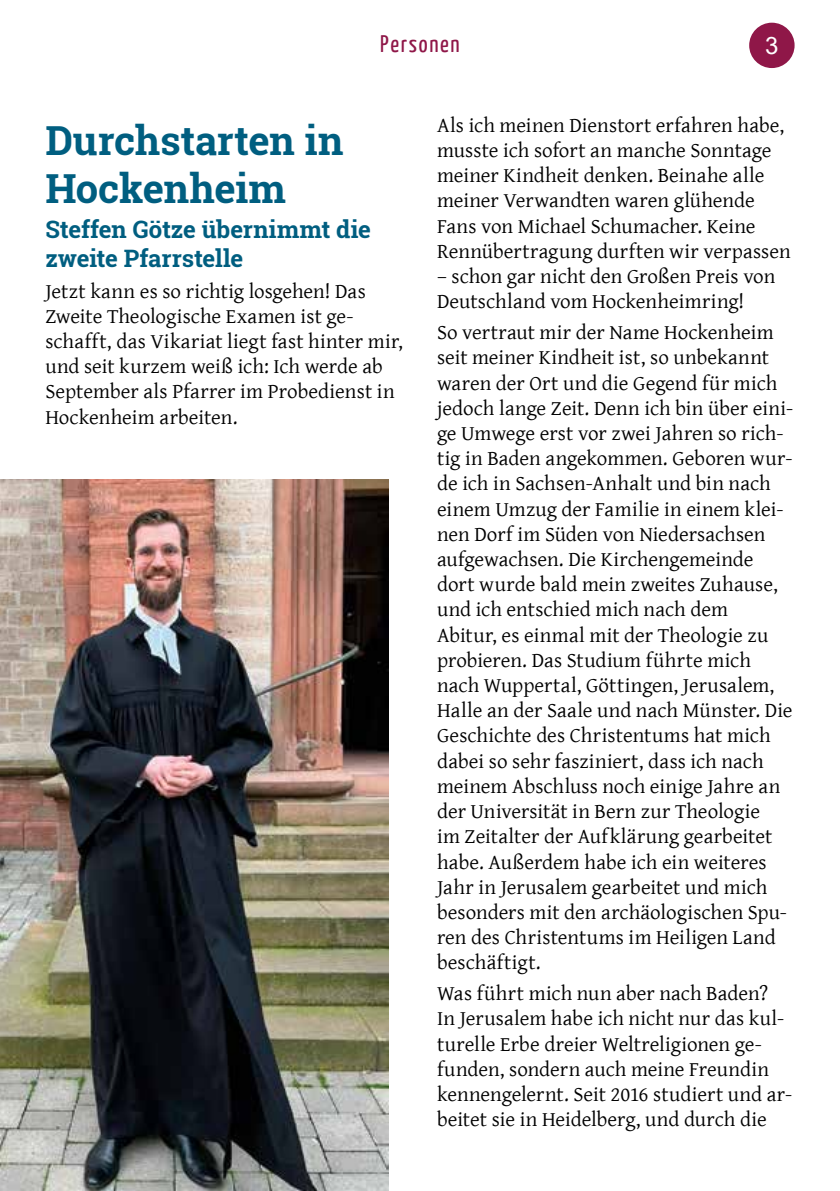
<style>
.page{position:relative;width:840px;height:1191px;background:#fff}
.page>*{position:absolute;margin:0;border:0;box-sizing:border-box;transform-origin:0 0}
.t1{font:700 40px/48px "Roboto Slab";letter-spacing:-.005em;color:#005e80}
.t2{font:700 24px/28.8px "Roboto Slab";letter-spacing:-.005em;color:#005e80}
.t3{font:24px "Yanone Kaffeesatz";letter-spacing:.07em;color:#8f1748}
.t4{font:24px "Arial";color:#fff}
.t5{font:21px/25.2px "Gentium Basic";color:#000}
</style>
<div class="page">
<img style="left:0;top:479px;width:388px;height:712px">
<div style="left:749px;top:24px;width:44px;height:43px;background:#8f1748;border-radius:50%"></div>
<div style="left:748px;top:23px;width:46px;height:45px;border:2px solid #8f1748;border-radius:50%"></div>
<p class="t3" style="left:380px;top:28px;width:81px">Personen</p>
<p class="t4" style="left:764px;top:29px;width:15px">3</p>
<h1 class="t1" style="left:45px;top:116px;width:299px">Durchstarten in<br>Hockenheim</h1>
<p class="t2" style="left:45px;top:214px;width:327px">Steffen Götze übernimmt die zweite Pfarrstelle</p>
<p class="t5" style="left:45px;top:277px;width:359px">Jetzt kann es so richtig losgehen! Das Zweite Theologische Examen ist ge&shy;schafft, das Vikariat liegt fast hinter mir, und seit kurzem weiß ich: Ich werde ab September als Pfarrer im Probedienst in Hockenheim arbeiten.</p>
<p class="t5" style="left:437px;top:112px;width:355px">Als ich meinen Dienstort erfahren habe, musste ich sofort an manche Sonntage meiner Kindheit denken. Beinahe alle meiner Verwandten waren glühende Fans von Michael Schumacher. Keine Rennübertragung durften wir verpassen</p>
<p class="t5" style="left:437px;top:263px;width:339px">– schon gar nicht den Großen Preis von<br>Deutschland vom Hockenheimring!</p>
<p class="t5" style="left:437px;top:319px;width:357px">So vertraut mir der Name Hockenheim seit meiner Kindheit ist, so unbekannt waren der Ort und die Gegend für mich jedoch lange Zeit. Denn ich bin über eini&shy;ge Umwege erst vor zwei Jahren so rich&shy;tig in Baden angekommen. Geboren wur&shy;de ich in Sachsen-Anhalt und bin nach einem Umzug der Familie in einem klei&shy;nen Dorf im Süden von Niedersachsen aufgewachsen. Die Kirchengemeinde dort wurde bald mein zweites Zuhause, und ich entschied mich nach dem<br>Abitur, es einmal mit der Theologie zu probieren. Das Studium führte mich nach Wuppertal, Göttingen, Jerusalem, Halle an der Saale und nach Münster. Die Geschichte des Christentums hat mich dabei so sehr fasziniert, dass ich nach meinem Abschluss noch einige Jahre an der Universität in Bern zur Theologie<br>im Zeitalter der Aufklärung gearbeitet habe. Außerdem habe ich ein weiteres Jahr in Jerusalem gearbeitet und mich besonders mit den archäologischen Spu&shy;ren des Christentums im Heiligen Land beschäftigt.</p>
<p class="t5" style="left:437px;top:980px;width:356px">Was führt mich nun aber nach Baden?<br>In Jerusalem habe ich nicht nur das kul&shy;turelle Erbe dreier Weltreligionen ge&shy;funden, sondern auch meine Freundin kennengelernt. Seit 2016 studiert und ar&shy;beitet sie in Heidelberg, und durch die</p>
</div>
